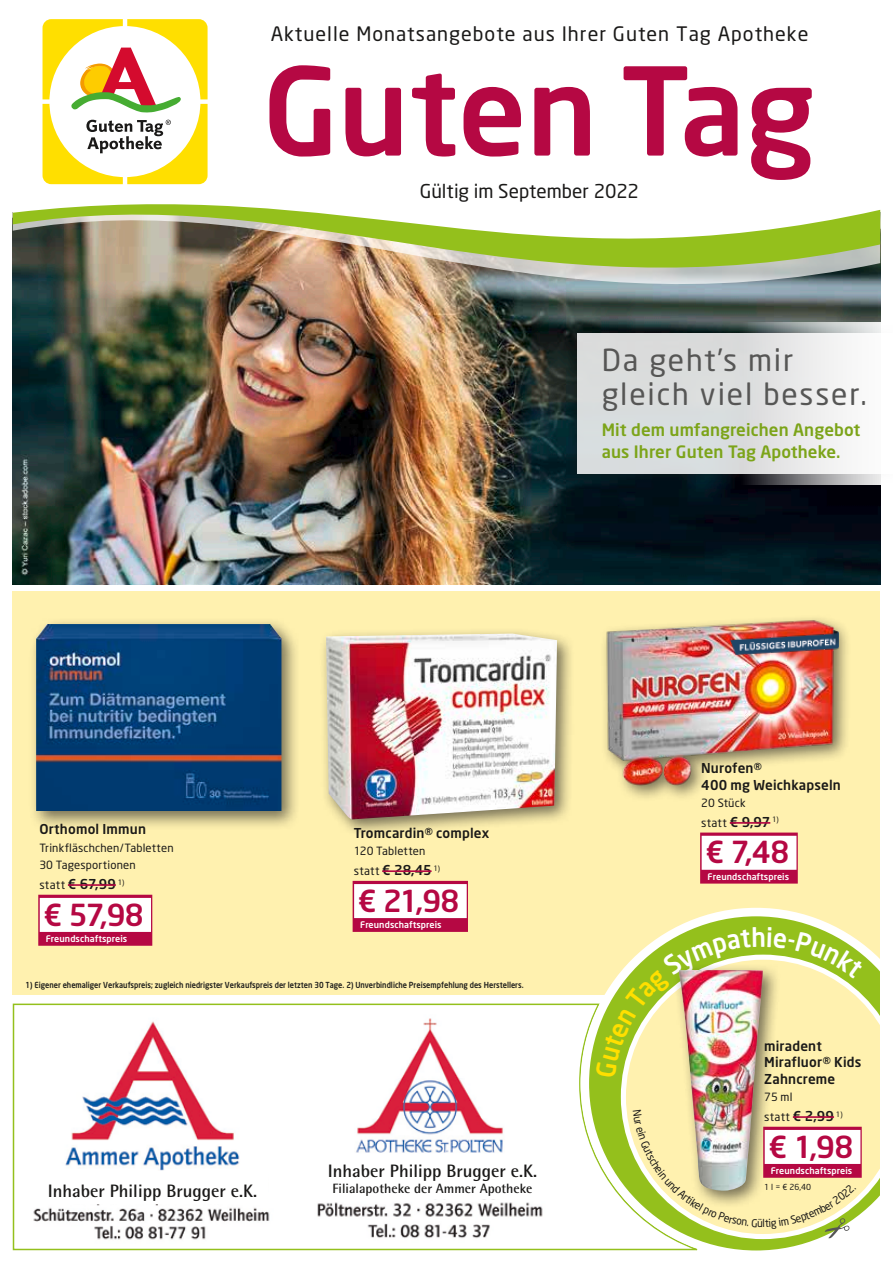
<style>
.page{position:relative;width:893px;height:1263px;background:#fff}
.page>*{position:absolute;margin:0;border:0;box-sizing:border-box;transform-origin:0 0}
.t1{font:500 120.15px "Neo Sans";letter-spacing:-.005em;color:#b50843}
.t2{font:30px/33.8px "Neo Sans";letter-spacing:.06em;color:#565655}
._04_Angebotspreis{font:500 30px "Neo Sans";letter-spacing:-.025em;color:#b50843}
.t3{font:19.65px "Neo Sans";letter-spacing:.05em;color:#1a1918}
.t4{font:18.9px "Neo Sans";color:#1a1918}
.t5{font:700 18px "Rotis Semi Sans";color:#1a1918}
.t6{font:500 16.95px/22.5px "Neo Sans";letter-spacing:.005em;color:#7ca419}
._01_Artikel{font:500 13.5px/16.5px "Neo Sans";letter-spacing:.01em;color:#1a1918}
.t7{font:700 13.5px "Rotis Semi Sans";color:#1a1918}
._03_statt_Preis{font:500 13.5px "Neo Sans";letter-spacing:-.005em;color:#1a1918}
._03_statt_Preis-2{font:11.55px "Neo Sans";letter-spacing:.025em;color:#1a1918}
._02_Text{font:11.25px "Neo Sans";letter-spacing:.015em;color:#1a1918}
._07_T_Wirberaten{font:500 9px "Neo Sans";letter-spacing:.01em;color:#fff}
.t8{font:500 8.25px "Neo Sans";color:#1d1d1b;scale:.9 1}
._05_Grundpreis{font:8.25px "Neo Sans";color:#1a1918}
.s1{font-weight:400;font-size:11.55px}
.s2{font-weight:500;font-size:13.5px}
</style>
<div class="page">
<div style="left:13px;top:591px;width:867px;height:404px;background:#fff1af"></div>
<img style="left:13px;top:322px;width:867px;height:262px">
<img style="left:13px;top:173px;width:867px;height:149px">
<svg style="left:43px;top:19px;width:165px;height:165px"></svg>
<div style="left:568px;top:324px;width:325px;height:160px;background:#1a1918;opacity:.6"></div>
<div style="left:577px;top:334px;width:316px;height:140px;background:#d9dddd"></div>
<svg style="left:741px;top:322px;width:152px;height:163px"></svg>
<svg style="left:12px;top:1003px;width:568px;height:248px"></svg>
<svg style="left:580px;top:908px;width:295px;height:343px"></svg>
<svg style="left:621px;top:954px;width:259px;height:285px"></svg>
<div style="left:28px;top:616px;width:272px;height:214px;background:#1a1918;opacity:.6"></div>
<img style="left:36px;top:624px;width:245px;height:187px">
<div style="left:38px;top:895px;width:114px;height:51px;background:#b50843"></div>
<div style="left:40px;top:898px;width:111px;height:34px;background:#fff"></div>
<hr style="left:68px;top:884px;width:48px;height:2px;background:#b50843">
<div style="left:600px;top:614px;width:251px;height:188px;background:#1a1918;opacity:.6"></div>
<img style="left:600px;top:617px;width:240px;height:171px">
<div style="left:700px;top:832px;width:98px;height:51px;background:#b50843"></div>
<div style="left:702px;top:836px;width:94px;height:34px;background:#fff"></div>
<hr style="left:730px;top:822px;width:40px;height:2px;background:#b50843">
<img style="left:730px;top:630px;width:109px;height:25px">
<div style="left:319px;top:626px;width:256px;height:211px;background:#1a1918;opacity:.6"></div>
<img style="left:326px;top:634px;width:231px;height:185px">
<div style="left:353px;top:881px;width:115px;height:51px;background:#b50843"></div>
<div style="left:354px;top:884px;width:113px;height:34px;background:#fff"></div>
<hr style="left:382px;top:870px;width:50px;height:2px;background:#b50843">
<div style="left:672px;top:962px;width:109px;height:247px;background:#1a1918;opacity:.6"></div>
<img style="left:679px;top:1077px;width:84px;height:33px">
<svg style="left:856px;top:1127px;width:6px;height:51px"></svg>
<div style="left:765px;top:1130px;width:95px;height:34px;background:#fff"></div>
<svg style="left:595px;top:927px;width:269px;height:150px"></svg>
<svg style="left:633px;top:1110px;width:223px;height:128px"></svg>
<p class="t3" style="left:271px;top:22px;width:539px">Aktuelle Monatsangebote aus Ihrer Guten Tag Apotheke</p>
<p class="t1" style="left:263px;top:35px;width:554px">Guten Tag</p>
<p class="t4" style="left:420px;top:179px;width:220px">Gültig im September 2022</p>
<p class="t2" style="left:602px;top:343px;width:267px">Da geht’s mir gleich viel besser.</p>
<p class="t6" style="left:602px;top:418px;width:260px">Mit dem umfangreichen Angebot aus Ihrer Guten Tag Apotheke.</p>
<p class="_01_Artikel" style="left:39px;top:821px;width:108px">Orthomol Immun</p>
<p class="_02_Text" style="left:39px;top:841px;width:136px">Trinkfläschchen/Tabletten</p>
<p class="_02_Text" style="left:39px;top:858px;width:98px">30 Tagesportionen</p>
<p class="_03_statt_Preis" style="left:39px;top:875px;width:87px"><span class="s1">statt</span> € 67,99 <sup>1)</sup></p>
<p class="_04_Angebotspreis" style="left:44px;top:895px;width:102px">€ 57,98</p>
<p class="_07_T_Wirberaten" style="left:46px;top:933px;width:83px">Freundschaftspreis</p>
<p class="_01_Artikel" style="left:354px;top:824px;width:137px">Tromcardin® complex</p>
<p class="_02_Text" style="left:354px;top:844px;width:73px">120 Tabletten</p>
<p class="_03_statt_Preis" style="left:354px;top:861px;width:88px"><span class="s1">statt</span> € 28,45 <sup>1)</sup></p>
<p class="_04_Angebotspreis" style="left:358px;top:882px;width:103px">€ 21,98</p>
<p class="_07_T_Wirberaten" style="left:360px;top:919px;width:83px">Freundschaftspreis</p>
<p class="t8" style="left:26px;top:979px;width:555px">1) Eigener ehemaliger Verkaufspreis; zugleich niedrigster Verkaufspreis der letzten 30 Tage. 2) Unverbindliche Preisempfehlung des Herstellers.</p>
<p class="t5" style="left:48px;top:1179px;width:211px">Inhaber Philipp Brugger e.K.</p>
<p class="t5" style="left:328px;top:1160px;width:211px">Inhaber Philipp Brugger e.K.</p>
<p class="t7" style="left:333px;top:1180px;width:201px">Filialapotheke der Ammer Apotheke</p>
<p class="_01_Artikel" style="left:701px;top:760px;width:141px">Nurofen®<br>400 mg Weichkapseln</p>
<p class="_02_Text" style="left:701px;top:796px;width:46px">20 Stück</p>
<p class="_03_statt_Preis-2" style="left:701px;top:815px;width:79px">statt <span class="s2">€ 9,97</span> <sup>1)</sup></p>
<p class="_04_Angebotspreis" style="left:705px;top:833px;width:85px">€ 7,48</p>
<p class="_07_T_Wirberaten" style="left:708px;top:870px;width:83px">Freundschaftspreis</p>
<p class="_01_Artikel" style="left:764px;top:1037px;width:99px">miradent<br>Mirafluor® Kids<br>Zahncreme</p>
<p class="_02_Text" style="left:764px;top:1090px;width:30px">75 ml</p>
<p class="_03_statt_Preis-2" style="left:764px;top:1109px;width:80px">statt <span class="s2">€ 2,99</span> <sup>1)</sup></p>
<p class="_04_Angebotspreis" style="left:768px;top:1127px;width:86px">€ 1,98</p>
<p class="_07_T_Wirberaten" style="left:771px;top:1165px;width:83px">Freundschaftspreis</p>
<p class="_05_Grundpreis" style="left:764px;top:1181px;width:48px">1 l = € 26,40</p>
</div>
